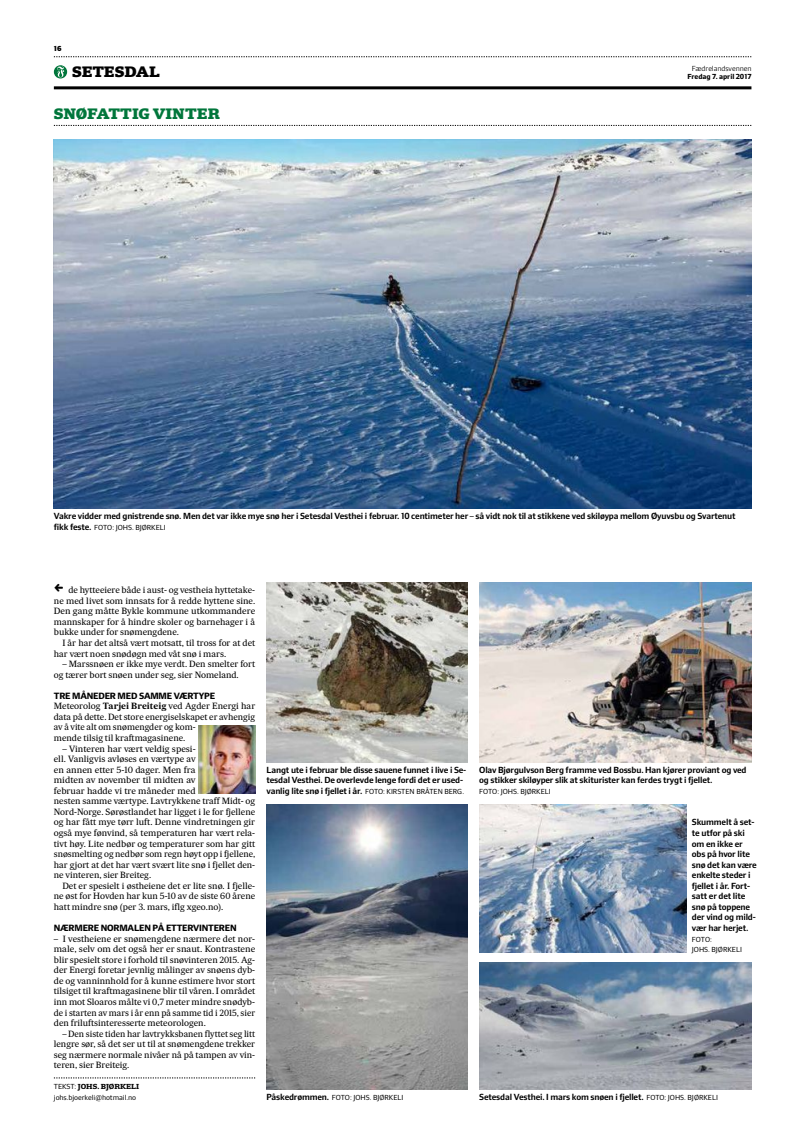
<style>
.page{position:relative;width:794px;height:1134px;background:#fff}
.page>*{position:absolute;margin:0;border:0;box-sizing:border-box;transform-origin:0 0}
.t1{font:800 14.5px "Sueca Slab";color:#00763b}
.t2{font:800 14.5px "Sueca Slab";letter-spacing:-.01em;color:#000}
.t3{font:8.7px/10.6px "Sueca Tx";color:#000;text-align:justify}
.t4{font:700 8.7px "Sueca Sans";letter-spacing:-.025em;color:#000}
.t5{font:600 8.5px/10.6px "Sueca Sans";letter-spacing:-.02em;color:#000}
.t6{font:7px/10.6px "Sueca Sans";color:#000}
.t7{font:700 7px "Sueca Slab";color:#000}
.t8{font:700 7px "Sueca Sans";letter-spacing:-.01em;color:#000}
.t9{font:300 7px "Sueca Sans";letter-spacing:-.01em;color:#000}
.t10{font:800 7px "Sueca Sans";color:#000}
.s1{font-weight:600;font-size:8.5px}
.s2{font-weight:700}
.s3{font-family:"Sueca Sans";font-weight:400}
.s4{font-weight:400;font-size:7px}
</style>
<div class="page">
<svg style="left:54px;top:1078px;width:201px;height:1px"></svg>
<img style="left:54px;top:139px;width:697px;height:370px">
<img style="left:266px;top:804px;width:202px;height:285px">
<img style="left:479px;top:583px;width:272px;height:179px">
<img style="left:479px;top:963px;width:272px;height:126px">
<img style="left:198px;top:725px;width:57px;height:68px">
<img style="left:266px;top:583px;width:202px;height:179px">
<img style="left:479px;top:804px;width:207px;height:148px">
<svg style="left:54px;top:125px;width:697px;height:1px"></svg>
<hr style="left:54px;top:86px;width:697px;height:3px;background:#000">
<svg style="left:54px;top:57px;width:697px;height:1px"></svg>
<svg style="left:54px;top:65px;width:13px;height:13px"></svg>
<svg style="left:57px;top:66px;width:7px;height:11px"></svg>
<p class="t10" style="left:54px;top:44px;width:9px">16</p>
<h1 class="t2" style="left:72px;top:63px;width:89px">SETESDAL</h1>
<h1 class="t1" style="left:54px;top:104px;width:167px">SNØFATTIG VINTER</h1>
<p class="t9" style="left:692px;top:64px;width:61px">Fædrelandsvennen</p>
<p class="t8" style="left:687px;top:72px;width:66px">FREDAG 7. APRIL 2017</p>
<p class="t5" style="left:54px;top:511px;width:683px">Vakre vidder med gnistrende snø. Men det var ikke mye snø her i Setesdal Vesthei i februar. 10 centimeter her – så vidt nok til at stikkene ved skiløypa mellom Øyuvsbu og Svartenut</p>
<p class="t6" style="left:54px;top:522px;width:113px"><span class="s1">fikk feste.</span> FOTO: JOHS. BJØRKELI</p>
<p class="t3" style="left:54px;top:585px;width:203px;text-indent:15px">de hytteeiere både i aust- og vestheia hyttetake&shy;ne med livet som innsats for å redde hyttene sine.<br>Den gang måtte Bykle kommune utkommandere mannskaper for å hindre skoler og barnehager i å bukke under for snømengdene.</p>
<p class="t3" style="left:54px;top:637px;width:203px;text-indent:8px">I år har det altså vært motsatt, til tross for at det har vært noen snødøgn med våt snø i mars.</p>
<p class="t3" style="left:54px;top:659px;width:203px;text-indent:8px">– Marssnøen er ikke mye verdt. Den smelter fort og tærer bort snøen under seg, sier Nomeland.</p>
<p class="t4" style="left:54px;top:690px;width:163px">TRE MÅNEDER MED SAMME VÆRTYPE</p>
<p class="t3" style="left:54px;top:701px;width:203px;text-align:left">Meteorolog <span class="s2">Tarjei Breiteig</span> ved Agder Energi har data på dette. Det store energiselskapet er avhengig av å vite alt om snømengder og kom-<br>mende tilsig til kraftmagasinene.</p>
<p class="t3" style="left:54px;top:743px;width:203px;text-align:left;text-indent:9px">– Vinteren har vært veldig spesi-<br>ell. Vanligvis avløses en værtype av<br>en annen etter 5-10 dager. Men fra<br>midten av november til midten av<br>februar hadde vi tre måneder med<br>nesten samme værtype. Lavtrykkene traff Midt- og Nord-Norge. Sørøstlandet har ligget i le for fjellene og har fått mye tørr luft. Denne vindretningen gir også mye fønvind, så temperaturen har vært rela&shy;tivt høy. Lite nedbør og temperaturer som har gitt snøsmelting og nedbør som regn høyt opp i fjellene, har gjort at det har vært svært lite snø i fjellet den&shy;ne vinteren, sier Breiteg.</p>
<p class="t3" style="left:54px;top:880px;width:203px;text-indent:8px">Det er spesielt i østheiene det er lite snø. I fjelle&shy;ne øst for Hovden har kun 5-10 av de siste 60 årene hatt mindre snø (per 3. mars, iflg xgeo.no).</p>
<p class="t4" style="left:54px;top:922px;width:184px">NÆRMERE NORMALEN PÅ ETTERVINTEREN</p>
<p class="t3" style="left:54px;top:933px;width:203px">– I vestheiene er snømengdene nærmere det nor&shy;male, selv om det også her er snaut. Kontrastene blir spesielt store i forhold til snøvinteren 2015. Ag&shy;der Energi foretar jevnlig målinger av snøens dyb&shy;de og vanninnhold for å kunne estimere hvor stort tilsiget til kraftmagasinene blir til våren. I området inn mot Sloaros målte vi 0,7 meter mindre snødyb&shy;de i starten av mars i år enn på samme tid i 2015, sier den friluftsinteresserte meteorologen.</p>
<p class="t3" style="left:54px;top:1028px;width:203px;text-indent:9px">– Den siste tiden har lavtrykksbanen flyttet seg litt lengre sør, så det ser ut til at snømengdene trekker seg nærmere normale nivåer nå på tampen av vin&shy;teren, sier Breiteig.</p>
<p class="t7" style="left:54px;top:1082px;width:87px"><span class="s3">TEKST:</span> JOHS. BJØRKELI</p>
<p class="t6" style="left:54px;top:1092px;width:84px">JOHS.BJOERKELI@HOTMAIL.NO</p>
<p class="t5" style="left:266px;top:764px;width:201px">Langt ute i februar ble disse sauene funnet i live i Se&shy;tesdal Vesthei. De overlevde lenge fordi det er used&shy;vanlig lite snø i fjellet i år. <span class="s4">FOTO: KIRSTEN BRÅTEN BERG.</span></p>
<p class="t6" style="left:266px;top:1092px;width:138px"><span class="s1">Påskedrømmen.</span> FOTO: JOHS. BJØRKELI</p>
<p class="t5" style="left:479px;top:764px;width:269px">Olav Bjørgulvson Berg framme ved Bossbu. Han kjører proviant og ved og stikker skiløyper slik at skiturister kan ferdes trygt i fjellet.</p>
<p class="t6" style="left:479px;top:786px;width:73px">FOTO: JOHS. BJØRKELI</p>
<p class="t5" style="left:692px;top:817px;width:66px">Skummelt å set&shy;te utfor på ski om en ikke er obs på hvor lite snø det kan være enkelte steder i fjellet i år. Fort&shy;satt er det lite snø på toppene der vind og mild&shy;vær har herjet.</p>
<p class="t6" style="left:692px;top:934px;width:52px">FOTO:<br>JOHS. BJØRKELI</p>
<p class="t5" style="left:479px;top:1092px;width:240px">Setesdal Vesthei. I mars kom snøen i fjellet. <span class="s4">FOTO: JOHS. BJØRKELI</span></p>
</div>
